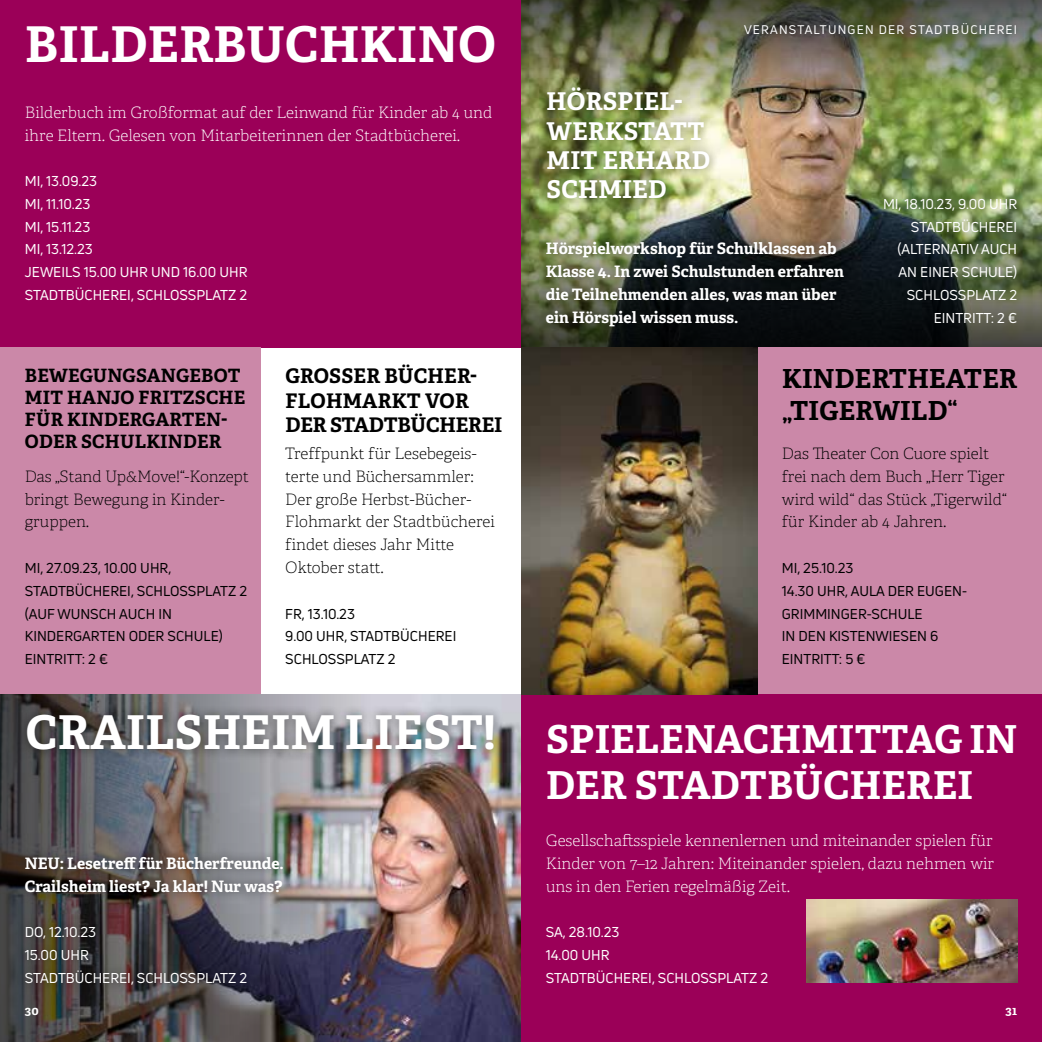
<style>
.page{position:relative;width:1042px;height:1042px;background:#fff}
.page>*{position:absolute;margin:0;border:0;box-sizing:border-box;transform-origin:0 0}
.t1{font:700 49.35px "Adelle";letter-spacing:.01em;color:#fff}
.t2{font:700 46.55px "Adelle";letter-spacing:.01em;color:#fff}
.t3{font:700 38.5px/46.2px "Adelle";letter-spacing:.01em;color:#fff}
.t4{font:700 26.25px/31.5px "Adelle";letter-spacing:.01em;color:#000}
.t5{font:700 24.5px/29.4px "Adelle";letter-spacing:.01em;color:#fff}
.t6{font:700 20.12px/24.2px "Adelle";color:#000}
.t7{font:700 18.38px/22.1px "Adelle";letter-spacing:.01em;color:#000}
.t8{font:100 15.75px/22.8px "Adelle";color:#000}
.t9{font:100 15.75px/22.8px "Adelle";color:#fff}
.t10{font:700 15.75px/22.8px "Adelle";color:#fff}
.t11{font:14px/22.8px "Uni Neue";color:#fff}
.t12{font:14px/22.8px "Uni Neue";color:#000}
.t13{font:12.25px "Uni Neue";letter-spacing:.1em;color:#fff}
.t14{font:700 12.25px "Adelle";color:#fff}
</style>
<div class="page">
<img style="left:521px;top:118px;width:521px;height:80px">
<img style="left:521px;top:0;width:521px;height:118px">
<img style="left:521px;top:198px;width:521px;height:149px">
<div style="left:757px;top:347px;width:285px;height:347px;background:#cb88a8"></div>
<div style="left:0;top:0;width:521px;height:347px;background:#9b0058"></div>
<div style="left:521px;top:694px;width:521px;height:348px;background:#9b0058"></div>
<div style="left:0;top:347px;width:260px;height:347px;background:#cb88a8"></div>
<img style="left:521px;top:347px;width:236px;height:348px">
<img style="left:371px;top:694px;width:150px;height:348px">
<img style="left:0;top:694px;width:371px;height:348px">
<div style="left:17px;top:704px;width:487px;height:56px;background:#000;opacity:.5"></div>
<div style="left:537px;top:77px;width:182px;height:132px;background:#000;opacity:.5"></div>
<div style="left:15px;top:847px;width:277px;height:147px;background:#000;opacity:.5"></div>
<div style="left:536px;top:232px;width:317px;height:104px;background:#000;opacity:.5"></div>
<div style="left:734px;top:14px;width:292px;height:30px;background:#000;opacity:.5"></div>
<img style="left:806px;top:899px;width:211px;height:83px">
<h1 class="t1" style="left:25px;top:13px;width:472px">BILDERBUCHKINO</h1>
<p class="t9" style="left:25px;top:101px;width:469px">Bilderbuch im Großformat auf der Leinwand für Kinder ab 4 und ihre Eltern. Gelesen von Mitarbeiterinnen der Stadtbücherei.</p>
<p class="t11" style="left:25px;top:170px;width:224px">MI, 13.09.23<br>MI, 11.10.23<br>MI, 15.11.23<br>MI, 13.12.23<br>JEWEILS 15.00 UHR UND 16.00 UHR<br>STADTBÜCHEREI, SCHLOSSPLATZ 2</p>
<p class="t7" style="left:25px;top:364px;width:222px">BEWEGUNGSANGEBOT<br>MIT HANJO FRITZSCHE<br>FÜR KINDERGARTEN-<br>ODER SCHULKINDER</p>
<p class="t6" style="left:285px;top:364px;width:218px">GROSSER BÜCHER-<br>FLOHMARKT VOR<br>DER STADTBÜCHEREI</p>
<p class="t8" style="left:285px;top:442px;width:211px">Treffpunkt für Lesebegeis&shy;terte und Büchersammler:<br>Der große Herbst-Bücher-<br>Flohmarkt der Stadtbücherei findet dieses Jahr Mitte<br>Oktober statt.</p>
<p class="t12" style="left:285px;top:602px;width:173px">FR, 13.10.23<br>9.00 UHR, STADTBÜCHEREI<br>SCHLOSSPLATZ 2</p>
<p class="t8" style="left:25px;top:465px;width:225px">Das „Stand Up&amp;Move!“-Konzept bringt Bewegung in Kinder&shy;gruppen.</p>
<p class="t12" style="left:25px;top:556px;width:224px">MI, 27.09.23, 10.00 UHR,<br>STADTBÜCHEREI, SCHLOSSPLATZ 2 (AUF WUNSCH AUCH IN<br>KINDERGARTEN ODER SCHULE)<br>EINTRITT: 2 €</p>
<h2 class="t2" style="left:26px;top:703px;width:472px">CRAILSHEIM LIEST!</h2>
<p class="t10" style="left:25px;top:852px;width:261px">NEU: Lesetreff für Bücherfreunde.<br>Crailsheim liest? Ja klar! Nur was?</p>
<p class="t11" style="left:25px;top:920px;width:224px">DO, 12.10.23<br>15.00 UHR<br>STADTBÜCHEREI, SCHLOSSPLATZ 2</p>
<p class="t13" style="left:744px;top:22px;width:275px">VERANSTALTUNGEN DER STADTBÜCHEREI</p>
<h3 class="t5" style="left:546px;top:87px;width:165px">HÖRSPIEL-<br>WERKSTATT<br>MIT ERHARD<br>SCHMIED</h3>
<p class="t10" style="left:546px;top:237px;width:300px">Hörspielworkshop für Schulklassen ab Klasse 4. In zwei Schulstunden erfahren die Teilnehmenden alles, was man über ein Hörspiel wissen muss.</p>
<p class="t11" style="left:883px;top:192px;width:136px;text-align:right">MI, 18.10.23, 9.00 UHR<br>STADTBÜCHEREI (ALTERNATIV AUCH<br>AN EINER SCHULE)<br>SCHLOSSPLATZ 2<br>EINTRITT: 2 €</p>
<h3 class="t4" style="left:782px;top:363px;width:237px">KINDERTHEATER „TIGERWILD“</h3>
<p class="t8" style="left:782px;top:442px;width:226px">Das Theater Con Cuore spielt frei nach dem Buch „Herr Tiger wird wild“ das Stück „Tigerwild“ für Kinder ab 4 Jahren.</p>
<p class="t12" style="left:782px;top:556px;width:187px">MI, 25.10.23<br>14.30 UHR, AULA DER EUGEN-<br>GRIMMINGER-SCHULE<br>IN DEN KISTENWIESEN 6<br>EINTRITT: 5 €</p>
<h3 class="t3" style="left:546px;top:716px;width:472px">SPIELENACHMITTAG IN<br>DER STADTBÜCHEREI</h3>
<p class="t9" style="left:546px;top:829px;width:450px;text-align:justify">Gesellschaftsspiele kennenlernen und miteinander spielen für Kinder von 7–12 Jahren: Miteinander spielen, dazu nehmen wir uns in den Ferien regelmäßig Zeit.</p>
<p class="t11" style="left:546px;top:920px;width:224px">SA, 28.10.23<br>14.00 UHR<br>STADTBÜCHEREI, SCHLOSSPLATZ 2</p>
<p class="t14" style="left:25px;top:1002px;width:16px">30</p>
<p class="t14" style="left:1005px;top:1002px;width:13px">31</p>
</div>
